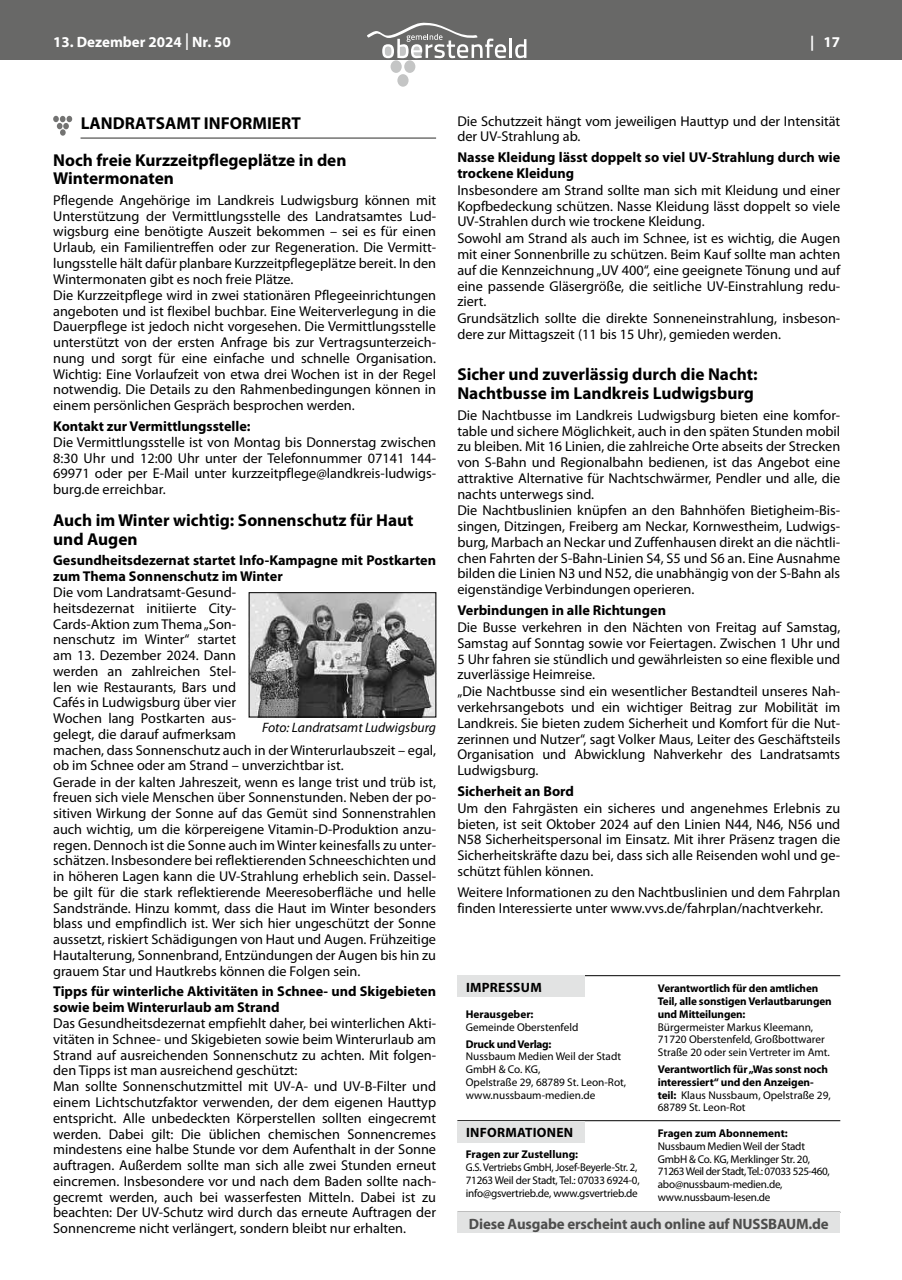
<style>
.page{position:relative;width:902px;height:1280px;background:#fff}
.page>*{position:absolute;margin:0;border:0;box-sizing:border-box;transform-origin:0 0}
.t1{font:700 17.25px/18.8px "Myriad Pro";color:#000}
.t2{font:700 15px "Myriad Pro";letter-spacing:-.01em;color:#4e4e4d}
.t3{font:700 15px "Myriad Pro";color:#fff}
.t4{font:14.25px/15.8px "Myriad Pro";color:#000}
.t5{font:700 14.25px/15.8px "Myriad Pro";color:#000}
.t6{font:italic 13.65px "Myriad Pro";color:#000}
.t7{font:700 13.5px "Myriad Pro";letter-spacing:.02em;color:#000}
.t8{font:11.25px/12.8px "Myriad Pro";letter-spacing:-.015em;color:#000}
.t9{font:700 11.25px/12.8px "Myriad Pro";letter-spacing:-.01em;color:#000}
.t10{font:11.25px/12.8px "Myriad Pro";letter-spacing:-.015em;color:#000;scale:.95 1}
.s1{font-weight:400;font-size:24.75px}
.s2{font-weight:400}
</style>
<div class="page">
<div style="left:0;top:0;width:901px;height:60px;background:#686867"></div>
<div style="left:394px;top:71px;width:17px;height:19px;border:3px solid #fff;border-radius:50%"></div>
<div style="left:390px;top:60px;width:11px;height:13px;background:#c4c5c5;border-radius:50%"></div>
<div style="left:404px;top:60px;width:11px;height:13px;background:#c4c5c5;border-radius:50%"></div>
<div style="left:397px;top:74px;width:11px;height:13px;background:#c4c5c5;border-radius:50%"></div>
<hr style="left:509px;top:39px;width:3px;height:19px;background:#fff">
<svg style="left:515px;top:39px;width:11px;height:19px"></svg>
<svg style="left:367px;top:22px;width:139px;height:36px"></svg>
<hr style="left:81px;top:137px;width:355px;height:2px;background:#737372">
<div style="left:60px;top:129px;width:6px;height:7px;background:#737372;border-radius:50%"></div>
<svg style="left:53px;top:116px;width:19px;height:13px"></svg>
<img style="left:251px;top:594px;width:183px;height:121px">
<div style="left:249px;top:592px;width:187px;height:125px;border:1px solid #000"></div>
<hr style="left:457px;top:975px;width:383px;height:1px;background:#000">
<div style="left:457px;top:976px;width:128px;height:21px;background:#e2e3e3"></div>
<hr style="left:457px;top:1120px;width:383px;height:1px;background:#000">
<div style="left:457px;top:1121px;width:128px;height:21px;background:#e2e3e3"></div>
<hr style="left:457px;top:1212px;width:383px;height:1px;background:#000">
<div style="left:457px;top:1213px;width:383px;height:20px;background:#e2e3e3"></div>
<p class="t3" style="left:53px;top:32px;width:179px">13. Dezember 2024 <span class="s1">I</span> Nr. 50</p>
<p class="t3" style="left:810px;top:32px;width:31px">| 17</p>
<p class="t1" style="left:53px;top:104px;width:295px;line-height:36.9px;text-indent:28px">LANDRATSAMT INFORMIERT<br>Noch freie Kurzzeitpflegeplätze in den</p>
<p class="t1" style="left:53px;top:169px;width:122px">Wintermonaten</p>
<p class="t4" style="left:53px;top:192px;width:384px">Pflegende Angehörige im Landkreis Ludwigsburg können mit Unterstützung der Vermittlungsstelle des Landratsamtes Lud&shy;wigsburg eine benötigte Auszeit bekommen – sei es für einen Urlaub, ein Familientreffen oder zur Regeneration. Die Vermitt&shy;lungsstelle hält dafür planbare Kurzzeitpflegeplätze bereit. In den Wintermonaten gibt es noch freie Plätze.<br>Die Kurzzeitpflege wird in zwei stationären Pflegeeinrichtungen angeboten und ist flexibel buchbar. Eine Weiterverlegung in die Dauerpflege ist jedoch nicht vorgesehen. Die Vermittlungsstelle unterstützt von der ersten Anfrage bis zur Vertragsunterzeich&shy;nung und sorgt für eine einfache und schnelle Organisation.<br>Wichtig: Eine Vorlaufzeit von etwa drei Wochen ist in der Regel notwendig. Die Details zu den Rahmenbedingungen können in einem persönlichen Gespräch besprochen werden.</p>
<p class="t5" style="left:53px;top:417px;width:199px">Kontakt zur Vermittlungsstelle:</p>
<p class="t4" style="left:53px;top:434px;width:384px;text-align:justify">Die Vermittlungsstelle ist von Montag bis Donnerstag zwischen 8:30 Uhr und 12:00 Uhr unter der Telefonnummer 07141 144- 69971 oder per E-Mail unter kurzzeitpflege@landkreis-ludwigs&shy;burg.de erreichbar.</p>
<p class="t1" style="left:53px;top:510px;width:362px">Auch im Winter wichtig: Sonnenschutz für Haut und Augen</p>
<p class="t5" style="left:53px;top:552px;width:384px">Gesundheitsdezernat startet Info-Kampagne mit Postkarten zum Thema Sonnenschutz im Winter</p>
<p class="t4" style="left:53px;top:584px;width:384px">Die vom Landratsamt-Gesund-<br>heitsdezernat initiierte City-<br>Cards-Aktion zum Thema „Son-<br>nenschutz im Winter“ startet<br>am 13. Dezember 2024. Dann<br>werden an zahlreichen Stel-<br>len wie Restaurants, Bars und<br>Cafés in Ludwigsburg über vier<br>Wochen lang Postkarten aus-<br>gelegt, die darauf aufmerksam<br>machen, dass Sonnenschutz auch in der Winterurlaubszeit – egal, ob im Schnee oder am Strand – unverzichtbar ist.<br>Gerade in der kalten Jahreszeit, wenn es lange trist und trüb ist, freuen sich viele Menschen über Sonnenstunden. Neben der po&shy;sitiven Wirkung der Sonne auf das Gemüt sind Sonnenstrahlen auch wichtig, um die körpereigene Vitamin-D-Produktion anzu&shy;regen. Dennoch ist die Sonne auch im Winter keinesfalls zu unter&shy;schätzen. Insbesondere bei reflektierenden Schneeschichten und in höheren Lagen kann die UV-Strahlung erheblich sein. Dassel&shy;be gilt für die stark reflektierende Meeresoberfläche und helle Sandstrände. Hinzu kommt, dass die Haut im Winter besonders blass und empfindlich ist. Wer sich hier ungeschützt der Sonne aussetzt, riskiert Schädigungen von Haut und Augen. Frühzeitige Hautalterung, Sonnenbrand, Entzündungen der Augen bis hin zu grauem Star und Hautkrebs können die Folgen sein.</p>
<p class="t5" style="left:53px;top:983px;width:384px">Tipps für winterliche Aktivitäten in Schnee- und Skigebieten sowie beim Winterurlaub am Strand</p>
<p class="t4" style="left:53px;top:1015px;width:384px">Das Gesundheitsdezernat empfiehlt daher, bei winterlichen Akti&shy;vitäten in Schnee- und Skigebieten sowie beim Winterurlaub am Strand auf ausreichenden Sonnenschutz zu achten. Mit folgen&shy;den Tipps ist man ausreichend geschützt:<br>Man sollte Sonnenschutzmittel mit UV-A- und UV-B-Filter und einem Lichtschutzfaktor verwenden, der dem eigenen Hauttyp entspricht. Alle unbedeckten Körperstellen sollten eingecremt werden. Dabei gilt: Die üblichen chemischen Sonnencremes mindestens eine halbe Stunde vor dem Aufenthalt in der Sonne auftragen. Außerdem sollte man sich alle zwei Stunden erneut eincremen. Insbesondere vor und nach dem Baden sollte nach&shy;gecremt werden, auch bei wasserfesten Mitteln. Dabei ist zu beachten: Der UV-Schutz wird durch das erneute Auftragen der Sonnencreme nicht verlängert, sondern bleibt nur erhalten.</p>
<p class="t6" style="left:262px;top:719px;width:175px">Foto: Landratsamt Ludwigsburg</p>
<p class="t4" style="left:457px;top:113px;width:384px">Die Schutzzeit hängt vom jeweiligen Hauttyp und der Intensität der UV-Strahlung ab.</p>
<p class="t5" style="left:457px;top:149px;width:384px">Nasse Kleidung lässt doppelt so viel UV-Strahlung durch wie trockene Kleidung</p>
<p class="t4" style="left:457px;top:182px;width:384px">Insbesondere am Strand sollte man sich mit Kleidung und einer Kopfbedeckung schützen. Nasse Kleidung lässt doppelt so viele UV-Strahlen durch wie trockene Kleidung.<br>Sowohl am Strand als auch im Schnee, ist es wichtig, die Augen mit einer Sonnenbrille zu schützen. Beim Kauf sollte man achten auf die Kennzeichnung „UV 400“, eine geeignete Tönung und auf eine passende Gläsergröße, die seitliche UV-Einstrahlung redu&shy;ziert.<br>Grundsätzlich sollte die direkte Sonneneinstrahlung, insbeson&shy;dere zur Mittagszeit (11 bis 15 Uhr), gemieden werden.</p>
<p class="t1" style="left:457px;top:364px;width:302px">Sicher und zuverlässig durch die Nacht:<br>Nachtbusse im Landkreis Ludwigsburg</p>
<p class="t4" style="left:457px;top:407px;width:384px">Die Nachtbusse im Landkreis Ludwigsburg bieten eine komfor&shy;table und sichere Möglichkeit, auch in den späten Stunden mobil zu bleiben. Mit 16 Linien, die zahlreiche Orte abseits der Strecken von S-Bahn und Regionalbahn bedienen, ist das Angebot eine attraktive Alternative für Nachtschwärmer, Pendler und alle, die nachts unterwegs sind.<br>Die Nachtbuslinien knüpfen an den Bahnhöfen Bietigheim-Bis&shy;singen, Ditzingen, Freiberg am Neckar, Kornwestheim, Ludwigs&shy;burg, Marbach an Neckar und Zuffenhausen direkt an die nächtli&shy;chen Fahrten der S-Bahn-Linien S4, S5 und S6 an. Eine Ausnahme bilden die Linien N3 und N52, die unabhängig von der S-Bahn als eigenständige Verbindungen operieren.</p>
<p class="t5" style="left:457px;top:602px;width:210px">Verbindungen in alle Richtungen</p>
<p class="t4" style="left:457px;top:619px;width:384px">Die Busse verkehren in den Nächten von Freitag auf Samstag, Samstag auf Sonntag sowie vor Feiertagen. Zwischen 1 Uhr und 5 Uhr fahren sie stündlich und gewährleisten so eine flexible und zuverlässige Heimreise.<br>„Die Nachtbusse sind ein wesentlicher Bestandteil unseres Nah&shy;verkehrsangebots und ein wichtiger Beitrag zur Mobilität im Landkreis. Sie bieten zudem Sicherheit und Komfort für die Nut&shy;zerinnen und Nutzer“, sagt Volker Maus, Leiter des Geschäftsteils Organisation und Abwicklung Nahverkehr des Landratsamts Ludwigsburg.</p>
<p class="t5" style="left:457px;top:783px;width:118px">Sicherheit an Bord</p>
<p class="t4" style="left:457px;top:800px;width:384px;text-align:justify">Um den Fahrgästen ein sicheres und angenehmes Erlebnis zu bieten, ist seit Oktober 2024 auf den Linien N44, N46, N56 und N58 Sicherheitspersonal im Einsatz. Mit ihrer Präsenz tragen die Sicherheitskräfte dazu bei, dass sich alle Reisenden wohl und ge&shy;schützt fühlen können.</p>
<p class="t4" style="left:457px;top:884px;width:384px">Weitere Informationen zu den Nachtbuslinien und dem Fahrplan finden Interessierte unter www.vvs.de/fahrplan/nachtverkehr.</p>
<p class="t7" style="left:466px;top:978px;width:77px">IMPRESSUM</p>
<p class="t9" style="left:466px;top:1007px;width:69px">Herausgeber:</p>
<p class="t8" style="left:466px;top:1020px;width:114px">Gemeinde Oberstenfeld</p>
<p class="t9" style="left:466px;top:1037px;width:87px">Druck und Verlag:</p>
<p class="t8" style="left:466px;top:1050px;width:162px">Nussbaum Medien Weil der Stadt<br>GmbH &amp; Co. KG,<br>Opelstraße 29, 68789 St. Leon-Rot, www.nussbaum-medien.de</p>
<p class="t9" style="left:657px;top:982px;width:175px">Verantwortlich für den amtlichen<br>Teil, alle sonstigen Verlautbarungen und Mitteilungen:</p>
<p class="t8" style="left:657px;top:1020px;width:173px">Bürgermeister Markus Kleemann,<br>71720 Oberstenfeld, Großbottwarer<br>Straße 20 oder sein Vertreter im Amt.</p>
<p class="t9" style="left:657px;top:1062px;width:174px">Verantwortlich für „Was sonst noch interessiert“ und den Anzeigen&shy;teil: <span class="s2">Klaus Nussbaum, Opelstraße 29,<br>68789 St. Leon-Rot</span></p>
<p class="t7" style="left:466px;top:1123px;width:109px">INFORMATIONEN</p>
<p class="t9" style="left:466px;top:1148px;width:114px">Fragen zur Zustellung:</p>
<p class="t10" style="left:466px;top:1161px;width:184px">G.S. Vertriebs GmbH, Josef-Beyerle-Str. 2,<br>71263 Weil der Stadt, Tel.: 07033 6924-0, info@gsvertrieb.de, www.gsvertrieb.de</p>
<p class="t9" style="left:657px;top:1126px;width:131px">Fragen zum Abonnement:</p>
<p class="t8" style="left:657px;top:1139px;width:173px">Nussbaum Medien Weil der Stadt<br>GmbH &amp; Co. KG, Merklinger Str. 20,<br>71263 Weil der Stadt, Tel.: 07033 525-460, abo@nussbaum-medien.de, www.nussbaum-lesen.de</p>
<p class="t2" style="left:469px;top:1214px;width:361px">Diese Ausgabe erscheint auch online auf NUSSBAUM.de</p>
</div>
